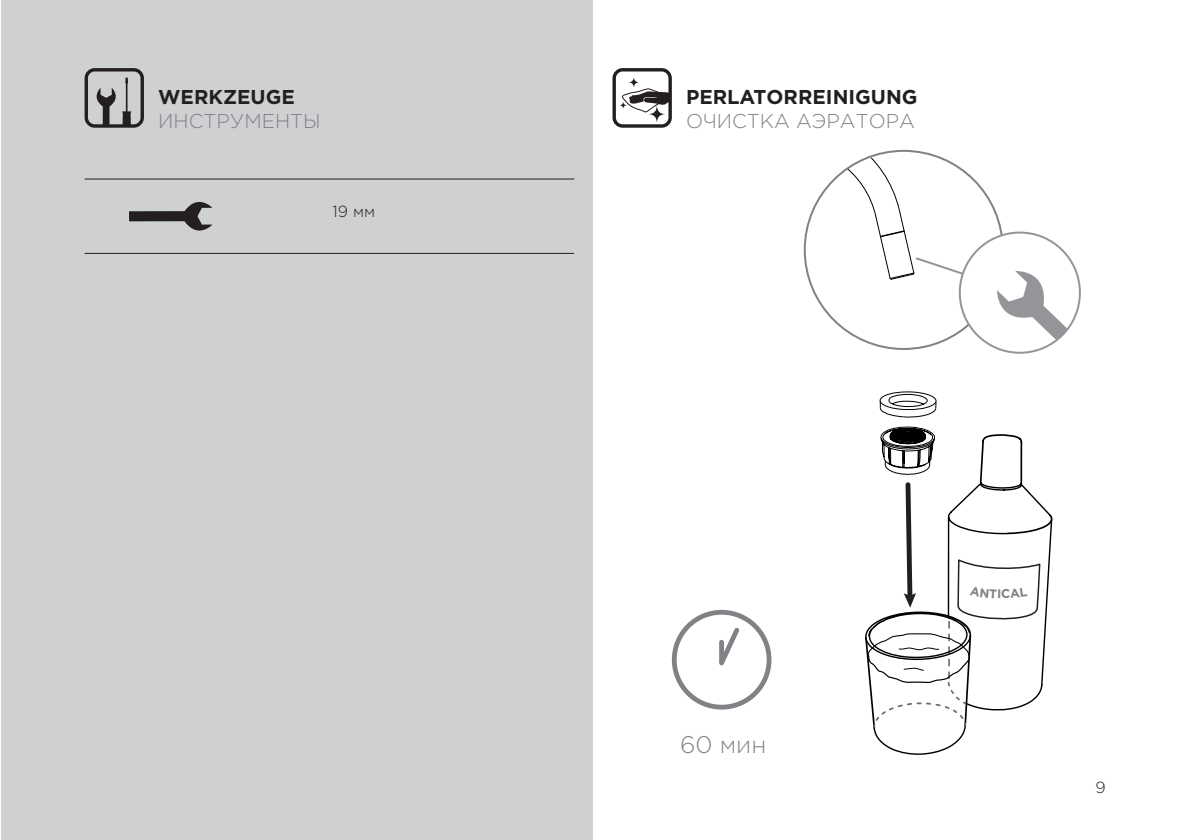
<style>
.page{position:relative;width:1191px;height:840px;background:#fff}
.page>*{position:absolute;margin:0;border:0;box-sizing:border-box;transform-origin:0 0}
.t1{font:300 24px "Gotham Pro";color:#808285}
.t2{font:700 20px "Gotham";color:#231f20}
.t3{font:300 20px "Gotham Pro";color:#808285}
.t4{font:300 16px "Gotham";color:#231f20}
.s1{font-family:"Gotham Pro"}
.s2{font-family:"Gotham"}
</style>
<div class="page">
<div style="left:1px;top:0;width:592px;height:839px;background:#cfd0d2"></div>
<svg style="left:85px;top:68px;width:59px;height:60px"></svg>
<svg style="left:612px;top:68px;width:60px;height:60px"></svg>
<hr style="left:85px;top:178px;width:489px;height:1px;background:#231f20">
<div style="left:672px;top:609px;width:99px;height:100px;border:5px solid #808285;border-radius:50%"></div>
<svg style="left:719px;top:628px;width:20px;height:38px"></svg>
<svg style="left:879px;top:391px;width:58px;height:42px"></svg>
<svg style="left:880px;top:433px;width:143px;height:47px"></svg>
<svg style="left:865px;top:480px;width:188px;height:275px"></svg>
<svg style="left:184px;top:202px;width:28px;height:29px"></svg>
<div style="left:129px;top:211px;width:68px;height:10px;background:#231f20"></div>
<svg style="left:825px;top:150px;width:254px;height:202px"></svg>
<div style="left:958px;top:231px;width:122px;height:122px;border:2px solid #939598;border-radius:50%"></div>
<hr style="left:85px;top:253px;width:489px;height:1px;background:#231f20">
<svg style="left:867px;top:482px;width:174px;height:246px"></svg>
<p class="t2" style="left:158px;top:83px;width:138px">WERKZEUGE</p>
<p class="t3" style="left:158px;top:110px;width:164px">ИНСТРУМЕНТЫ</p>
<p class="t4" style="left:333px;top:201px;width:44px">19 <span class="s1">мм</span></p>
<p class="t2" style="left:686px;top:84px;width:233px">PERLATORREINIGUNG</p>
<p class="t3" style="left:686px;top:110px;width:230px">ОЧИСТКА АЭРАТОРА</p>
<p class="t1" style="left:680px;top:730px;width:88px"><span class="s2">60</span> мин</p>
<p class="t4" style="left:1095px;top:776px;width:12px">9</p>
</div>
